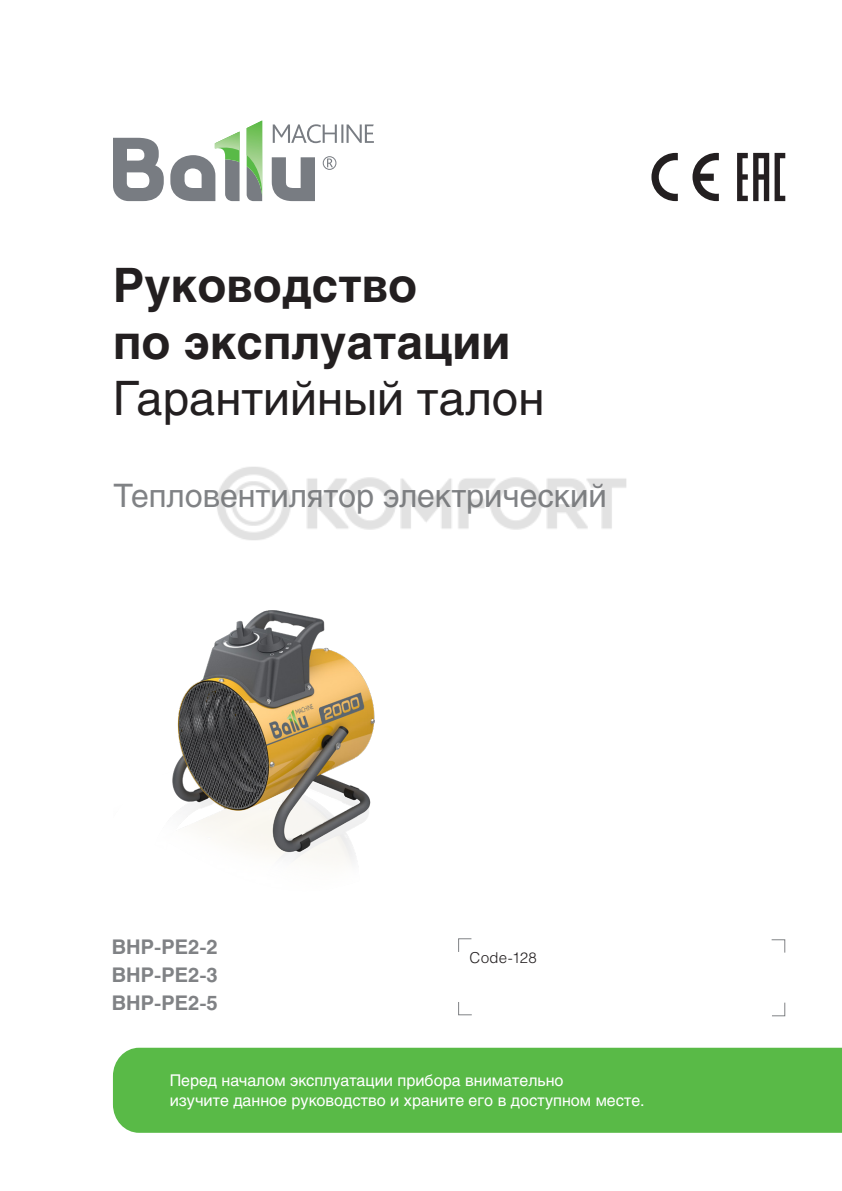
<style>
.page{position:relative;width:842px;height:1191px;background:#fff}
.page>*{position:absolute;margin:0;border:0;box-sizing:border-box;transform-origin:0 0}
.t1{font:700 47px "Helios C";color:#231f20}
.t2{font:47px "Helios C";color:#231f20}
.t3{font:32px "Helios C";color:#808285}
.t4{font:700 20px "Helios C";color:#808285}
.t5{font:16px "Helios C";color:#fff}
.t6{font:300 15px "Helios";letter-spacing:.02em;color:#231f20}
</style>
<div class="page">
<svg style="left:113px;top:120px;width:261px;height:81px"></svg>
<svg style="left:458px;top:938px;width:14px;height:14px"></svg>
<svg style="left:772px;top:1002px;width:14px;height:14px"></svg>
<svg style="left:771px;top:939px;width:15px;height:14px"></svg>
<svg style="left:458px;top:1002px;width:14px;height:13px"></svg>
<img style="left:172px;top:610px;width:203px;height:252px">
<svg style="left:651px;top:153px;width:27px;height:48px"></svg>
<svg style="left:692px;top:153px;width:27px;height:48px"></svg>
<div style="left:113px;top:1047px;width:729px;height:85px;background:#59ba47"></div>
<svg style="left:737px;top:153px;width:48px;height:48px"></svg>
<img style="left:217px;top:467px;width:410px;height:73px">
<p class="t1" style="left:113px;top:258px;width:306px">Руководство</p>
<p class="t1" style="left:113px;top:315px;width:399px">по эксплуатации</p>
<p class="t2" style="left:113px;top:370px;width:433px">Гарантийный талон</p>
<p class="t3" style="left:113px;top:476px;width:495px">Тепловентилятор электрический</p>
<p class="t4" style="left:112px;top:935px;width:107px">BHP-PE2-2</p>
<p class="t4" style="left:112px;top:963px;width:107px">BHP-PE2-3</p>
<p class="t4" style="left:112px;top:991px;width:107px">BHP-PE2-5</p>
<p class="t6" style="left:469px;top:948px;width:69px">Code-128</p>
<p class="t5" style="left:170px;top:1071px;width:395px">Перед началом эксплуатации прибора внимательно</p>
<p class="t5" style="left:170px;top:1090px;width:477px">изучите данное руководство и храните его в доступном месте.</p>
</div>
